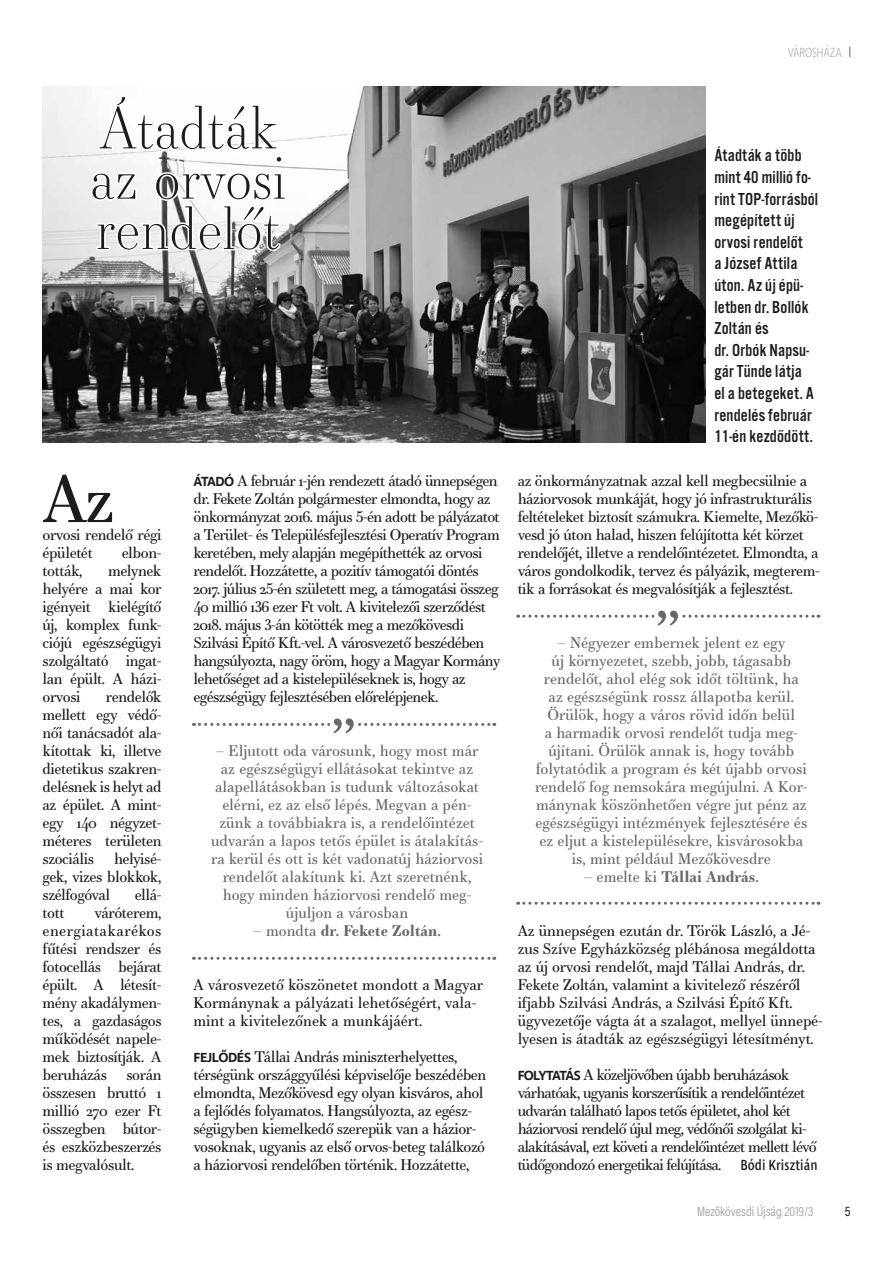
<style>
.page{position:relative;width:893px;height:1263px;background:#fff}
.page>*{position:absolute;margin:0;border:0;box-sizing:border-box;transform-origin:0 0}
.t1{font:67.5px "Essonnes Text";color:#68676c}
.t2{font:64.95px "Essonnes Text";color:#1b1c20}
.t3{font:300 56.55px/50.2px "Essonnes Display";color:#1b1c20}
.t4{font:18px/21.6px "Alternate Got No 3 D";letter-spacing:.01em;color:#1b1c20}
.t5{font:15px/18px "Essonnes Text";letter-spacing:-.03em;color:#1b1c20;text-align:justify}
.t6{font:15px/18px "Essonnes Text";color:#68676c;text-align:center}
.t7{font:15px/18px "Essonnes Text";letter-spacing:-.01em;color:#1b1c20}
.t8{font:15px/18px "Essonnes Text";letter-spacing:-.05em;color:#1b1c20}
.t9{font:15px/18px "Essonnes Text";color:#1b1c20}
.t10{font:700 15px "Essonnes Text";color:#68676c}
.t11{font:15px "Ingra Cd";color:#1b1c20}
.t12{font:300 13.5px "Acumin Pro Cond";color:#98989c}
.t13{font:200 13.5px "Ingra Cd";letter-spacing:-.03em;color:#98989c}
.t14{font:13.5px "Acumin Pro Cond";color:#1b1c20}
.s1{font-family:"Ingra";font-weight:600;font-size:13.5px}
.s2{font-weight:400}
</style>
<div class="page">
<img style="left:43px;top:86px;width:663px;height:356px">
<svg style="left:193px;top:957px;width:302px;height:3px"></svg>
<svg style="left:518px;top:902px;width:301px;height:3px"></svg>
<svg style="left:518px;top:614px;width:301px;height:4px"></svg>
<svg style="left:193px;top:723px;width:302px;height:3px"></svg>
<svg style="left:89px;top:94px;width:199px;height:159px"></svg>
<h3 class="t3" style="left:90px;top:101px;width:198px">Átadták az orvosi rendelőt</h3>
<h2 class="t2" style="left:43px;top:452px;width:74px">Az</h2>
<p class="t5" style="left:43px;top:525px;width:121px">orvosi rendelő régi épületét</p>
<p class="t5" style="left:122px;top:543px;width:41px">elbon-</p>
<p class="t5" style="left:43px;top:561px;width:42px">tották,</p>
<p class="t5" style="left:43px;top:561px;width:121px;text-indent:66px">melynek helyére a mai kor igényeit kielégítő új, komplex funk&shy;ciójú egészségügyi szolgáltató ingat&shy;lan épült. A házi&shy;orvosi</p>
<p class="t5" style="left:43px;top:687px;width:121px;text-indent:63px">rendelők mellett egy védő&shy;női tanácsadót ala&shy;kítottak ki, illetve dietetikus szakren&shy;delésnek is helyt ad az épület. A mint&shy;egy 140 négyzet&shy;méteres területen szociális</p>
<p class="t5" style="left:43px;top:849px;width:121px;text-indent:72px">helyisé&shy;gek, vizes blokkok, szélfogóval</p>
<p class="t5" style="left:135px;top:885px;width:28px">ellá-</p>
<p class="t5" style="left:43px;top:903px;width:121px;text-indent:52px">váróterem, energiatakarékos fűtési rendszer és fotocellás bejárat épült. A létesít&shy;mény akadálymen&shy;tes, a gazdaságos működését napele&shy;mek biztosítják. A beruházás</p>
<p class="t5" style="left:43px;top:903px;width:23px">tott</p>
<p class="t5" style="left:43px;top:1065px;width:121px;text-indent:84px">során összesen bruttó 1 millió 270 ezer Ft összegben bútor&shy;és eszközbeszerzés is megvalósult.</p>
<p class="t5" style="left:193px;top:471px;width:308px;text-align:left"><span class="s1">ÁTADÓ</span> A február 1-jén rendezett átadó ünnepségen dr. Fekete Zoltán polgármester elmondta, hogy az önkormányzat 2016. május 5-én adott be pályázatot a Terület- és Településfejlesztési Operatív Program keretében, mely alapján megépíthették az orvosi rendelőt. Hozzátette, a pozitív támogatói döntés 2017. július 25-én született meg, a támogatási összeg 40 millió 136 ezer Ft volt. A kivitelezői szerződést 2018. május 3-án kötötték meg a mezőkövesdi Szilvási Építő Kft.-vel. A városvezető beszédében hangsúlyozta, nagy öröm, hogy a Magyar Kormány lehetőséget ad a kistelepüléseknek is, hogy az egészségügy fejlesztésében előrelépjenek.</p>
<p class="t6" style="left:211px;top:741px;width:274px">– Eljutott oda városunk, hogy most már az egészségügyi ellátásokat tekintve az alapellátásokban is tudunk változásokat elérni, ez az első lépés. Megvan a pén&shy;zünk a továbbiakra is, a rendelőintézet udvarán a lapos tetős épület is átalakítás&shy;ra kerül és ott is két vadonatúj háziorvosi rendelőt alakítunk ki. Azt szeretnénk, hogy minden háziorvosi rendelő meg&shy;újuljon a városban</p>
<p class="t10" style="left:253px;top:920px;width:189px"><span class="s2">– mondta</span> dr. Fekete Zoltán.</p>
<h1 class="t1" style="left:331px;top:653px;width:26px">„</h1>
<p class="t9" style="left:193px;top:975px;width:291px">A városvezető köszönetet mondott a Magyar<br>Kormánynak a pályázati lehetőségért, vala&shy;mint a kivitelezőnek a munkájáért.</p>
<p class="t5" style="left:193px;top:1047px;width:294px;text-align:left"><span class="s1">FEJLŐDÉS</span> Tállai András miniszterhelyettes, térségünk országgyűlési képviselője beszédében elmondta, Mezőkövesd egy olyan kisváros, ahol a fejlődés folyamatos. Hangsúlyozta, az egész&shy;ségügyben kiemelkedő szerepük van a házior&shy;vosoknak, ugyanis az első orvos-beteg találkozó a háziorvosi rendelőben történik. Hozzátette,</p>
<p class="t13" style="left:788px;top:44px;width:56px">VÁROSHÁZA</p>
<p class="t4" style="left:714px;top:145px;width:105px">Átadták a több mint 40 millió fo&shy;rint TOP-forrásból megépített új orvosi rendelőt<br>a József Attila úton. Az új épü&shy;letben dr. Bollók<br>Zoltán és<br>dr. Orbók Napsu&shy;gár Tünde látja<br>el a betegeket. A rendelés február<br>11-én kezdődött.</p>
<p class="t5" style="left:518px;top:471px;width:304px;text-align:left">az önkormányzatnak azzal kell megbecsülnie a háziorvosok munkáját, hogy jó infrastrukturális feltételeket biztosít számukra. Kiemelte, Mezőkö&shy;vesd jó úton halad, hiszen felújította két körzet rendelőjét, illetve a rendelőintézetet. Elmondta, a város gondolkodik, tervez és pályázik, megterem&shy;tik a forrásokat és megvalósítják a fejlesztést.</p>
<p class="t6" style="left:535px;top:633px;width:274px">– Négyezer embernek jelent ez egy<br>új környezetet, szebb, jobb, tágasabb rendelőt, ahol elég sok időt töltünk, ha az egészségünk rossz állapotba kerül.<br>Örülök, hogy a város rövid időn belül<br>a harmadik orvosi rendelőt tudja meg&shy;újítani. Örülök annak is, hogy tovább folytatódik a program és két újabb orvosi rendelő fog nemsokára megújulni. A Kor&shy;mánynak köszönhetően végre jut pénz az egészségügyi intézmények fejlesztésére és ez eljut a kistelepülésekre, kisvárosokba is, mint például Mezőkövesdre</p>
<p class="t10" style="left:584px;top:866px;width:177px"><span class="s2">– emelte ki</span> Tállai András.</p>
<h1 class="t1" style="left:656px;top:545px;width:26px">„</h1>
<p class="t7" style="left:518px;top:921px;width:307px">Az ünnepségen ezután dr. Török László, a Jé&shy;zus Szíve Egyházközség plébánosa megáldotta az új orvosi rendelőt, majd Tállai András, dr.<br>Fekete Zoltán, valamint a kivitelező részéről ifjabb Szilvási András, a Szilvási Építő Kft. ügyvezetője vágta át a szalagot, mellyel ünnepé&shy;lyesen is átadták az egészségügyi létesítményt.</p>
<p class="t8" style="left:518px;top:1065px;width:300px"><span class="s1">FOLYTATÁS</span> A közeljövőben újabb beruházások várhatóak, ugyanis korszerűsítik a rendelőintézet udvarán található lapos tetős épületet, ahol két háziorvosi rendelő újul meg, védőnői szolgálat ki&shy;alakításával, ezt követi a rendelőintézet mellett lévő tüdőgondozó energetikai felújítása.</p>
<p class="t11" style="left:740px;top:1156px;width:78px">Bódi Krisztián</p>
<p class="t12" style="left:697px;top:1202px;width:118px">Mezőkövesdi Újság 2019/3</p>
<p class="t14" style="left:845px;top:1202px;width:7px">5</p>
</div>
